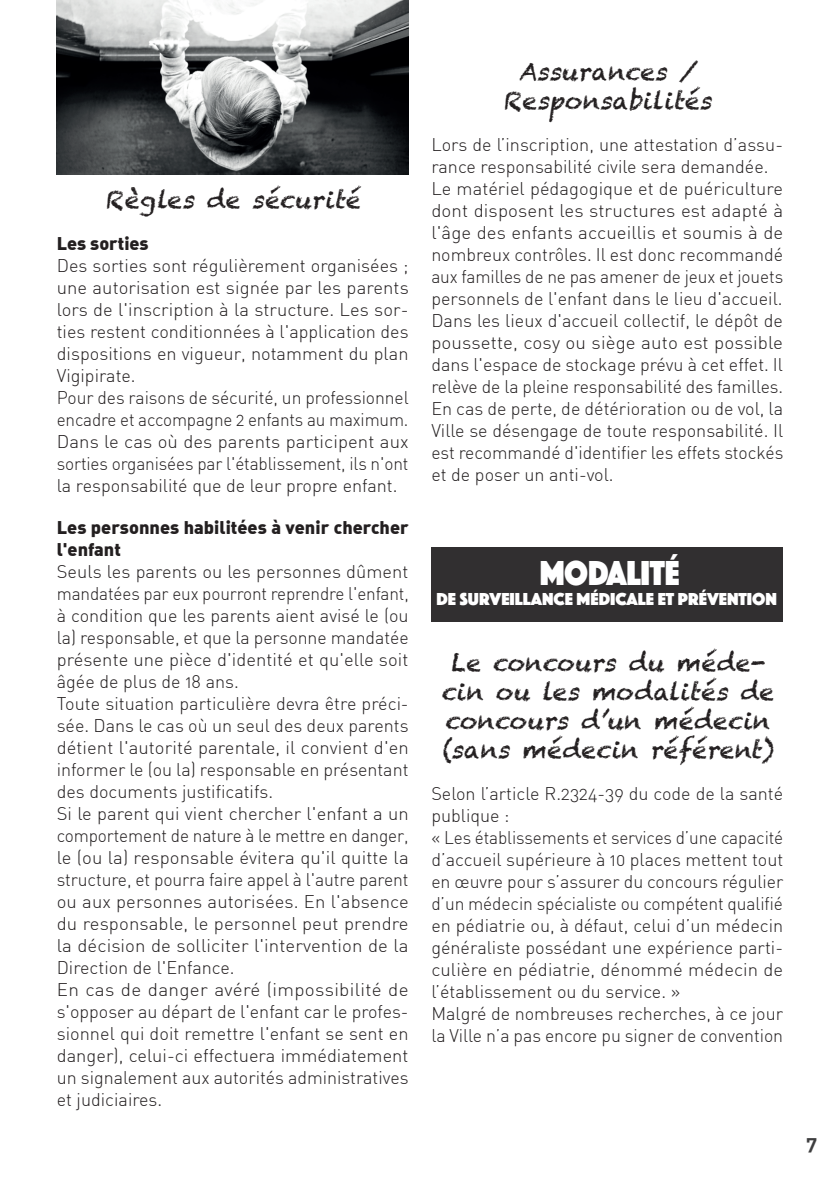
<style>
.page{position:relative;width:840px;height:1191px;background:#fff}
.page>*{position:absolute;margin:0;border:0;box-sizing:border-box;transform-origin:0 0}
.t1{font:36px "Phosphate Solid";letter-spacing:-.01em;color:#fff;scale:.9 1}
.t2{font:italic 24px/28.8px "Chalkduster";color:#231f20;text-align:center}
.t3{font:20px "DIN Bold Alternate";color:#3e3e3f}
.t4{font:18px/22px "DIN Light Alternate";color:#231f20}
.t5{font:18px/22px "DIN Black Alternate";color:#231f20}
.t6{font:18px "Phosphate Solid";color:#fff}
</style>
<div class="page">
<div style="left:431px;top:547px;width:351px;height:75px;background:#312f30"></div>
<img style="left:57px;top:0;width:351px;height:174px">
<h2 class="t2" style="left:105px;top:185px;width:267px">Règles de sécurité</h2>
<p class="t5" style="left:57px;top:232px;width:93px">Les sorties</p>
<p class="t4" style="left:57px;top:254px;width:353px">Des sorties sont régulièrement organisées ; une autorisation est signée par les parents lors de l'inscription à la structure. Les sor&shy;ties restent conditionnées à l'application des dispositions en vigueur, notamment du plan Vigipirate.<br>Pour des raisons de sécurité, un professionnel encadre et accompagne 2 enfants au maximum.<br>Dans le cas où des parents participent aux sorties organisées par l'établissement, ils n'ont la responsabilité que de leur propre enfant.</p>
<p class="t5" style="left:57px;top:516px;width:353px">Les personnes habilitées à venir chercher l'enfant</p>
<p class="t4" style="left:57px;top:560px;width:353px">Seuls les parents ou les personnes dûment mandatées par eux pourront reprendre l'enfant, à condition que les parents aient avisé le (ou la) responsable, et que la personne mandatée présente une pièce d'identité et qu'elle soit âgée de plus de 18 ans.<br>Toute situation particulière devra être préci&shy;sée. Dans le cas où un seul des deux parents détient l'autorité parentale, il convient d'en informer le (ou la) responsable en présentant des documents justificatifs.<br>Si le parent qui vient chercher l'enfant a un comportement de nature à le mettre en danger, le (ou la) responsable évitera qu'il quitte la structure, et pourra faire appel à l'autre parent ou aux personnes autorisées. En l'absence du responsable, le personnel peut prendre la décision de solliciter l'intervention de la Direction de l'Enfance.<br>En cas de danger avéré (impossibilité de s'opposer au départ de l'enfant car le profes&shy;sionnel qui doit remettre l'enfant se sent en danger), celui-ci effectuera immédiatement un signalement aux autorités administratives et judiciaires.</p>
<h2 class="t2" style="left:502px;top:58px;width:220px">Assurances /<br>Responsabilités</h2>
<p class="t4" style="left:431px;top:133px;width:353px">Lors de l’inscription, une attestation d’assu&shy;rance responsabilité civile sera demandée.<br>Le matériel pédagogique et de puériculture dont disposent les structures est adapté à l'âge des enfants accueillis et soumis à de nombreux contrôles. Il est donc recommandé aux familles de ne pas amener de jeux et jouets personnels de l'enfant dans le lieu d'accueil.<br>Dans les lieux d'accueil collectif, le dépôt de poussette, cosy ou siège auto est possible dans l'espace de stockage prévu à cet effet. Il relève de la pleine responsabilité des familles.<br>En cas de perte, de détérioration ou de vol, la Ville se désengage de toute responsabilité. Il est recommandé d'identifier les effets stockés et de poser un anti-vol.</p>
<h1 class="t1" style="left:539px;top:547px;width:157px">MODALITÉ</h1>
<p class="t6" style="left:436px;top:586px;width:342px">DE SURVEILLANCE MÉDICALE ET PRÉVENTION</p>
<h2 class="t2" style="left:441px;top:649px;width:343px">Le concours du méde&shy;cin ou les modalités de concours d’un médecin (sans médecin référent)</h2>
<p class="t4" style="left:431px;top:782px;width:353px">Selon l’article R.2324-39 du code de la santé publique :<br>« Les établissements et services d’une capacité d’accueil supérieure à 10 places mettent tout en œuvre pour s’assurer du concours régulier d’un médecin spécialiste ou compétent qualifié en pédiatrie ou, à défaut, celui d’un médecin généraliste possédant une expérience parti&shy;culière en pédiatrie, dénommé médecin de l’établissement ou du service. »<br>Malgré de nombreuses recherches, à ce jour la Ville n’a pas encore pu signer de convention</p>
<p class="t3" style="left:805px;top:1129px;width:13px">7</p>
</div>
